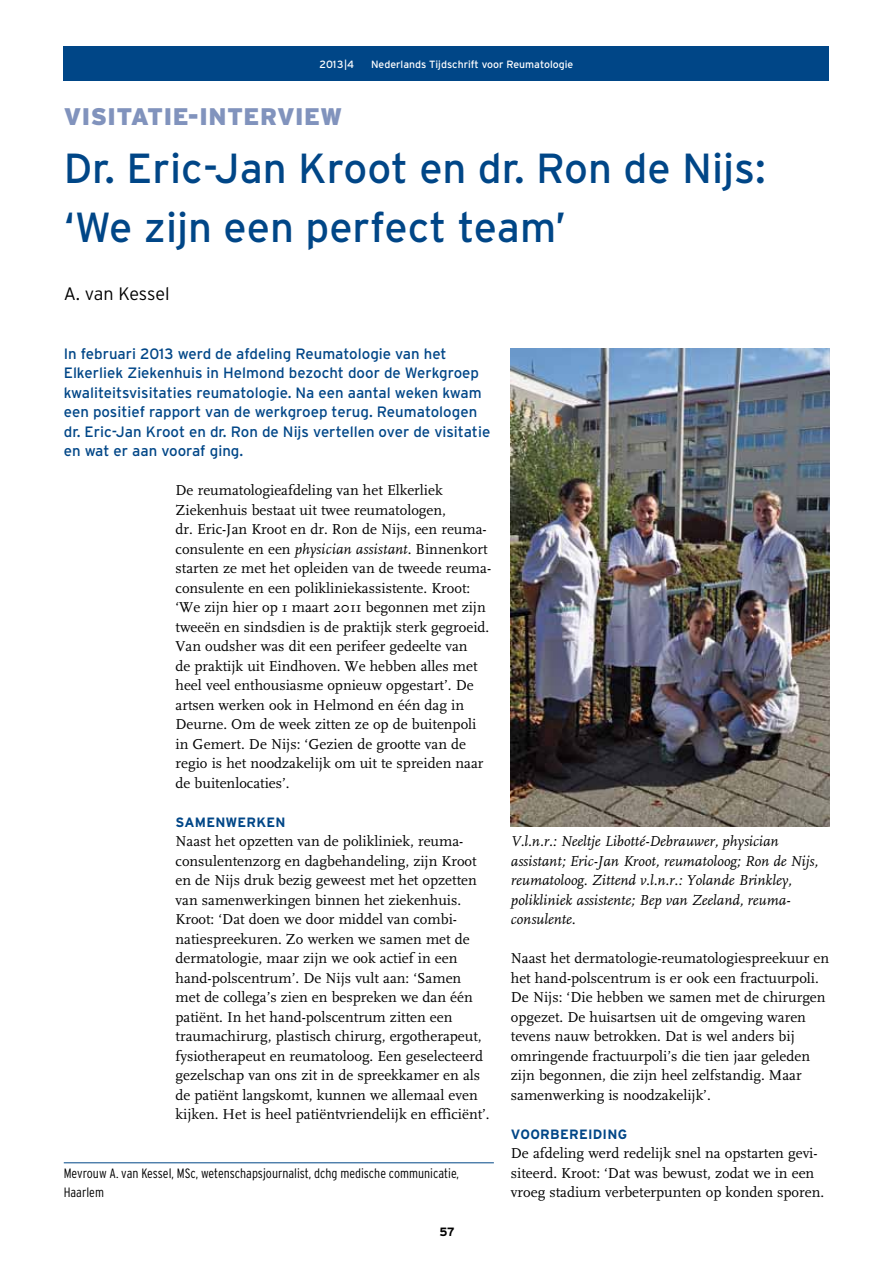
<style>
.page{position:relative;width:893px;height:1263px;background:#fff}
.page>*{position:absolute;margin:0;border:0;box-sizing:border-box;transform-origin:0 0}
.t1{font:42px/58.5px "Interstate";color:#004687}
.t2{font:900 24px "Interstate";letter-spacing:.02em;color:#8193bd}
.t3{font:300 18px "Interstate";letter-spacing:-.01em;color:#000}
.t4{font:15px/19.5px "FF Scala";color:#000}
.t5{font:15px/19.5px "Interstate";color:#004687}
.t6{font:italic 15px/19.5px "FF Scala";color:#000}
.t7{font:300 condensed 13.5px/19.5px "Interstate";color:#000}
.t8{font:700 13.5px "Interstate";letter-spacing:.02em;color:#004687}
.t9{font:700 12px "Interstate";color:#000}
.t10{font:10.5px "Interstate";color:#fff}
.s1{font-style:italic}
</style>
<div class="page">
<div style="left:64px;top:47px;width:765px;height:34px;background:#004687"></div>
<hr style="left:64px;top:1162px;width:430px;height:1px;background:#004687">
<img style="left:511px;top:348px;width:318px;height:479px">
<p class="t10" style="left:320px;top:58px;width:36px">2013|4</p>
<p class="t10" style="left:371px;top:58px;width:204px">Nederlands Tijdschrift voor Reumatologie</p>
<h2 class="t2" style="left:64px;top:103px;width:280px">VISITATIE-INTERVIEW</h2>
<h1 class="t1" style="left:64px;top:139px;width:704px">Dr. Eric-Jan Kroot en dr. Ron de Nijs: ‘We zijn een perfect team’</h1>
<p class="t3" style="left:64px;top:284px;width:107px">A. van Kessel</p>
<p class="t5" style="left:64px;top:344px;width:428px">In februari 2013 werd de afdeling Reumatologie van het Elkerliek Ziekenhuis in Helmond bezocht door de Werkgroep kwaliteitsvisitaties reumatologie. Na een aantal weken kwam een positief rapport van de werkgroep terug. Reumatologen dr. Eric-Jan Kroot en dr. Ron de Nijs vertellen over de visitatie en wat er aan vooraf ging.</p>
<p class="t4" style="left:176px;top:481px;width:316px">De reumatologieafdeling van het Elkerliek Ziekenhuis bestaat uit twee reumatologen,<br>dr. Eric-Jan Kroot en dr. Ron de Nijs, een reuma&shy;consulente en een <span class="s1">physician assistant</span>. Binnenkort starten ze met het opleiden van de tweede reuma&shy;consulente en een polikliniekassistente. Kroot: ‘We zijn hier op 1 maart 2011 begonnen met zijn tweeën en sindsdien is de praktijk sterk gegroeid.<br>Van oudsher was dit een perifeer gedeelte van<br>de praktijk uit Eindhoven. We hebben alles met heel veel enthousiasme opnieuw opgestart’. De artsen werken ook in Helmond en één dag in Deurne. Om de week zitten ze op de buitenpoli in Gemert. De Nijs: ‘Gezien de grootte van de regio is het noodzakelijk om uit te spreiden naar de buitenlocaties’.</p>
<p class="t8" style="left:176px;top:814px;width:112px">SAMENWERKEN</p>
<p class="t4" style="left:176px;top:832px;width:316px">Naast het opzetten van de polikliniek, reuma&shy;consulentenzorg en dagbehandeling, zijn Kroot en de Nijs druk bezig geweest met het opzetten van samenwerkingen binnen het ziekenhuis.<br>Kroot: ‘Dat doen we door middel van combi&shy;natiespreekuren. Zo werken we samen met de dermatologie, maar zijn we ook actief in een hand-polscentrum’. De Nijs vult aan: ‘Samen met de collega’s zien en bespreken we dan één patiënt. In het hand-polscentrum zitten een traumachirurg, plastisch chirurg, ergotherapeut, fysiotherapeut en reumatoloog. Een geselecteerd gezelschap van ons zit in de spreekkamer en als de patiënt langskomt, kunnen we allemaal even kijken. Het is heel patiëntvriendelijk en efficiënt’.</p>
<p class="t7" style="left:64px;top:1163px;width:397px">Mevrouw A. van Kessel, MSc, wetenschapsjournalist, dchg medische communicatie,<br>Haarlem</p>
<p class="t9" style="left:439px;top:1225px;width:17px">57</p>
<p class="t6" style="left:511px;top:832px;width:309px">V.l.n.r.: Neeltje Libotté-Debrauwer, physician assistant; Eric-Jan Kroot, reumatoloog; Ron de Nijs, reumatoloog. Zittend v.l.n.r.: Yolande Brinkley, polikliniek assistente; Bep van Zeeland, reuma&shy;consulente.</p>
<p class="t4" style="left:511px;top:949px;width:320px">Naast het dermatologie-reumatologiespreekuur en het hand-polscentrum is er ook een fractuurpoli.<br>De Nijs: ‘Die hebben we samen met de chirurgen opgezet. De huisartsen uit de omgeving waren tevens nauw betrokken. Dat is wel anders bij omringende fractuurpoli’s die tien jaar geleden zijn begonnen, die zijn heel zelfstandig. Maar samenwerking is noodzakelijk’.</p>
<p class="t8" style="left:511px;top:1126px;width:118px">VOORBEREI DI NG</p>
<p class="t4" style="left:511px;top:1144px;width:315px">De afdeling werd redelijk snel na opstarten gevi&shy;siteerd. Kroot: ‘Dat was bewust, zodat we in een vroeg stadium verbeterpunten op konden sporen.</p>
</div>
